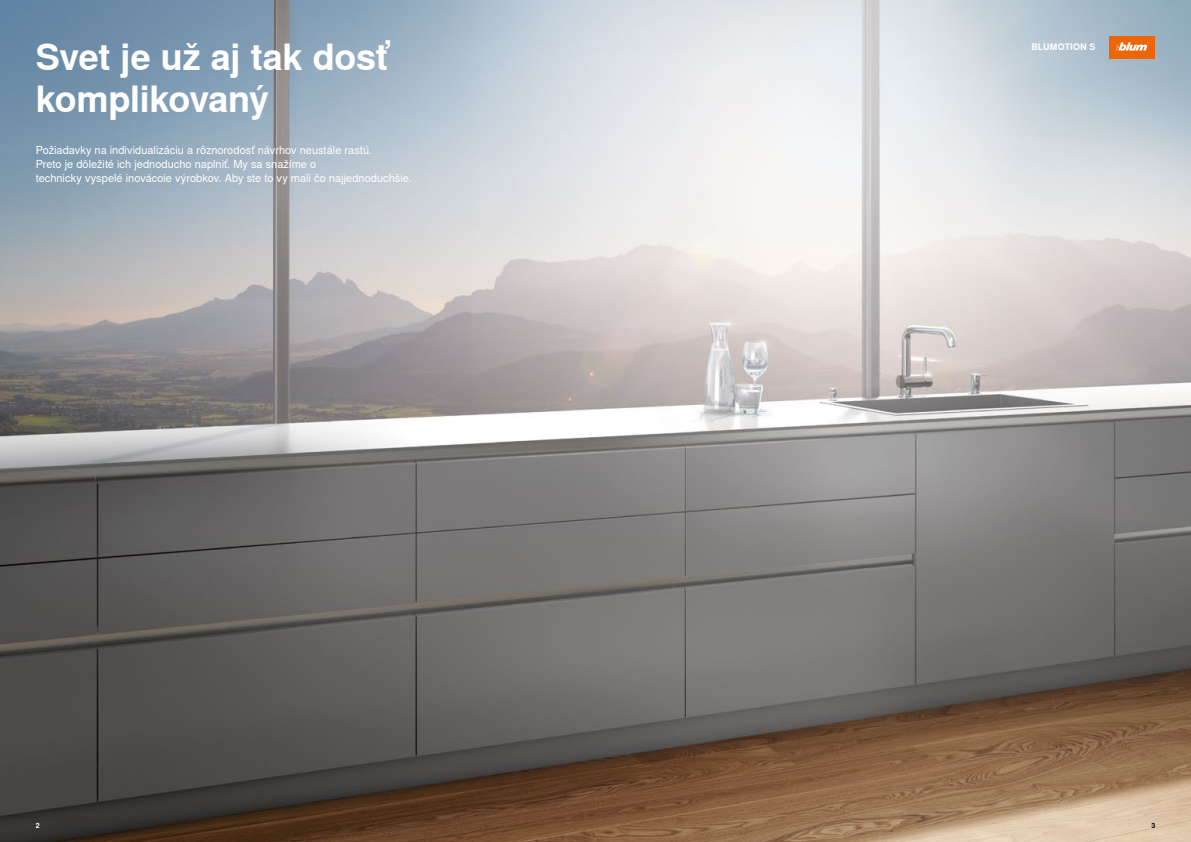
<style>
.page{position:relative;width:1191px;height:842px;background:#fff}
.page>*{position:absolute;margin:0;border:0;box-sizing:border-box;transform-origin:0 0}
._36_Head_A4_White_Bold{font:700 36px/42.1px "Nimbus Sans Global";letter-spacing:-.01em;color:#fff}
._11_Intro_White_Regular{font:11px/14px "Nimbus Sans Global";color:#fff}
._09_Category_White_Bold{font:700 9px "Nimbus Sans Global";letter-spacing:.01em;color:#fff}
.PAGENUMBER_Left{font:700 7px "Nimbus Sans Global";color:#fff}
.t1{font:700 7px "Nimbus Sans Global";color:#000}
</style>
<div class="page">
<img style="left:0;top:0;width:1191px;height:842px">
<div style="left:1109px;top:36px;width:46px;height:23px;background:#ec6608"></div>
<svg style="left:1116px;top:42px;width:32px;height:9px"></svg>
<p class="_36_Head_A4_White_Bold" style="left:36px;top:37px;width:355px">Svet je už aj tak dosť komplikovaný</p>
<p class="_11_Intro_White_Regular" style="left:36px;top:144px;width:338px">Požiadavky na individualizáciu a rôznorodosť návrhov neustále rastú.</p>
<p class="_11_Intro_White_Regular" style="left:36px;top:158px;width:377px">Preto je dôležité ich jednoducho naplniť. My sa snažíme o<br>technicky vyspelé inovácoie výrobkov. Aby ste to vy mali čo najjednoduchšie.</p>
<p class="_09_Category_White_Bold" style="left:1031px;top:42px;width:66px">BLUMOTION S</p>
<p class="PAGENUMBER_Left" style="left:36px;top:821px;width:5px">2</p>
<p class="t1" style="left:1151px;top:821px;width:5px">3</p>
</div>
